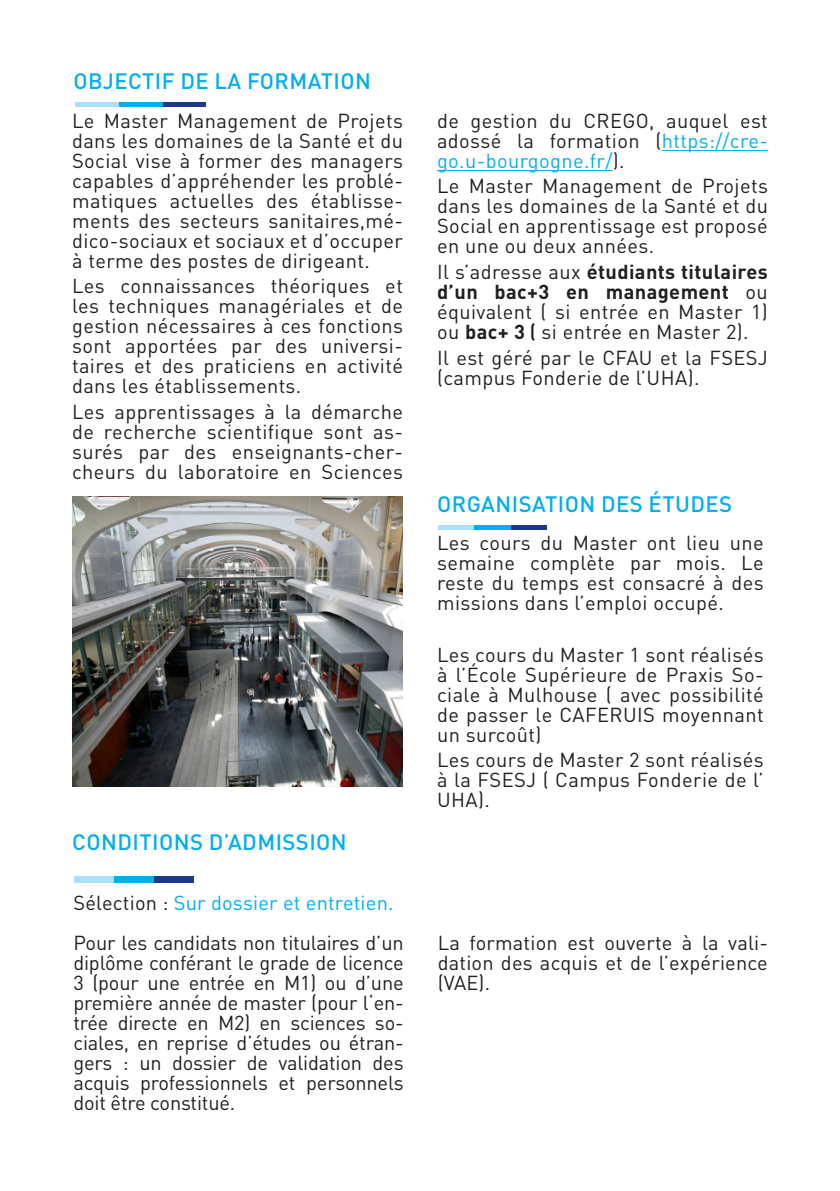
<style>
.page{position:relative;width:840px;height:1191px;background:#fff}
.page>*{position:absolute;margin:0;border:0;box-sizing:border-box;transform-origin:0 0}
.t1{font:500 22px "DIN Pro";letter-spacing:.02em;color:#00aeef}
.t2{font:20px/20px "DIN Pro";letter-spacing:.02em;color:#231f20;text-align:justify}
.t3{font:20px "DIN Pro";letter-spacing:.01em;color:#00aeef}
.s1{color:#00aeef}
.s2{font-weight:700}
.s3{font-weight:700;font-stretch:condensed}
.s4{color:#231f20}
</style>
<div class="page">
<hr style="left:661px;top:150px;width:106px;height:1px;background:#00aeef">
<hr style="left:437px;top:170px;width:175px;height:1px;background:#00aeef">
<div style="left:76px;top:102px;width:43px;height:5px;background:#aae0f9"></div>
<div style="left:162px;top:102px;width:44px;height:5px;background:#1b388c"></div>
<div style="left:119px;top:102px;width:43px;height:5px;background:#00aeef"></div>
<div style="left:438px;top:525px;width:36px;height:5px;background:#aae0f9"></div>
<div style="left:510px;top:525px;width:36px;height:5px;background:#1b388c"></div>
<div style="left:474px;top:525px;width:36px;height:5px;background:#00aeef"></div>
<div style="left:74px;top:876px;width:40px;height:7px;background:#aae0f9"></div>
<div style="left:153px;top:876px;width:40px;height:7px;background:#1b388c"></div>
<div style="left:114px;top:876px;width:39px;height:7px;background:#00aeef"></div>
<img style="left:72px;top:496px;width:331px;height:291px">
<p class="t1" style="left:74px;top:63px;width:298px">OBJECTIF DE LA FORMATION</p>
<p class="t2" style="left:72px;top:108px;width:332px">Le Master Management de Projets dans les domaines de la Santé et du Social vise à former des managers capables d’appréhender les problé&shy;matiques actuelles des établisse&shy;ments des secteurs sanitaires,mé&shy;dico-sociaux et sociaux et d’occuper à terme des postes de dirigeant.</p>
<p class="t2" style="left:72px;top:274px;width:332px">Les connaissances théoriques et les techniques managériales et de gestion nécessaires à ces fonctions sont apportées par des universi&shy;taires et des praticiens en activité dans les établissements.</p>
<p class="t2" style="left:72px;top:400px;width:332px">Les apprentissages à la démarche de recherche scientifique sont as&shy;surés par des enseignants-cher&shy;cheurs du laboratoire en Sciences</p>
<p class="t1" style="left:72px;top:824px;width:276px">CONDITIONS D’ADMISSION</p>
<p class="t2" style="left:437px;top:108px;width:332px">de gestion du CREGO, auquel est adossé la formation (<span class="s1">https://cre&shy;go.u-bourgogne.fr/</span>).</p>
<p class="t2" style="left:437px;top:174px;width:332px">Le Master Management de Projets dans les domaines de la Santé et du Social en apprentissage est proposé en une ou deux années.</p>
<p class="t2" style="left:437px;top:260px;width:332px">Il s’adresse aux <span class="s2">étudiants titulaires d’un bac+3 en management</span> ou équivalent ( si entrée en Master 1) ou <span class="s2">bac+ 3</span> <span class="s3">(</span> si entrée en Master 2).</p>
<p class="t2" style="left:437px;top:345px;width:332px">Il est géré par le CFAU et la FSESJ (campus Fonderie de l’UHA).</p>
<p class="t1" style="left:437px;top:486px;width:296px">ORGANISATION DES ÉTUDES</p>
<p class="t2" style="left:437px;top:531px;width:328px">Les cours du Master ont lieu une semaine complète par mois. Le reste du temps est consacré à des missions dans l’emploi occupé.</p>
<p class="t2" style="left:437px;top:642px;width:328px">Les cours du Master 1 sont réalisés à l’École Supérieure de Praxis So&shy;ciale à Mulhouse ( avec possibilité de passer le CAFERUIS moyennant un surcoût)</p>
<p class="t2" style="left:437px;top:748px;width:328px">Les cours de Master 2 sont réalisés à la FSESJ ( Campus Fonderie de l’ UHA).</p>
<p class="t3" style="left:73px;top:887px;width:321px"><span class="s4">Sélection :</span> Sur dossier et entretien.</p>
<p class="t2" style="left:73px;top:930px;width:331px">Pour les candidats non titulaires d’un diplôme conférant le grade de licence 3 (pour une entrée en M1) ou d’une première année de master (pour l‘en&shy;trée directe en M2) en sciences so&shy;ciales, en reprise d’études ou étran&shy;gers : un dossier de validation des acquis professionnels et personnels doit être constitué.</p>
<p class="t2" style="left:437px;top:930px;width:331px">La formation est ouverte à la vali&shy;dation des acquis et de l’expérience (VAE).</p>
</div>
